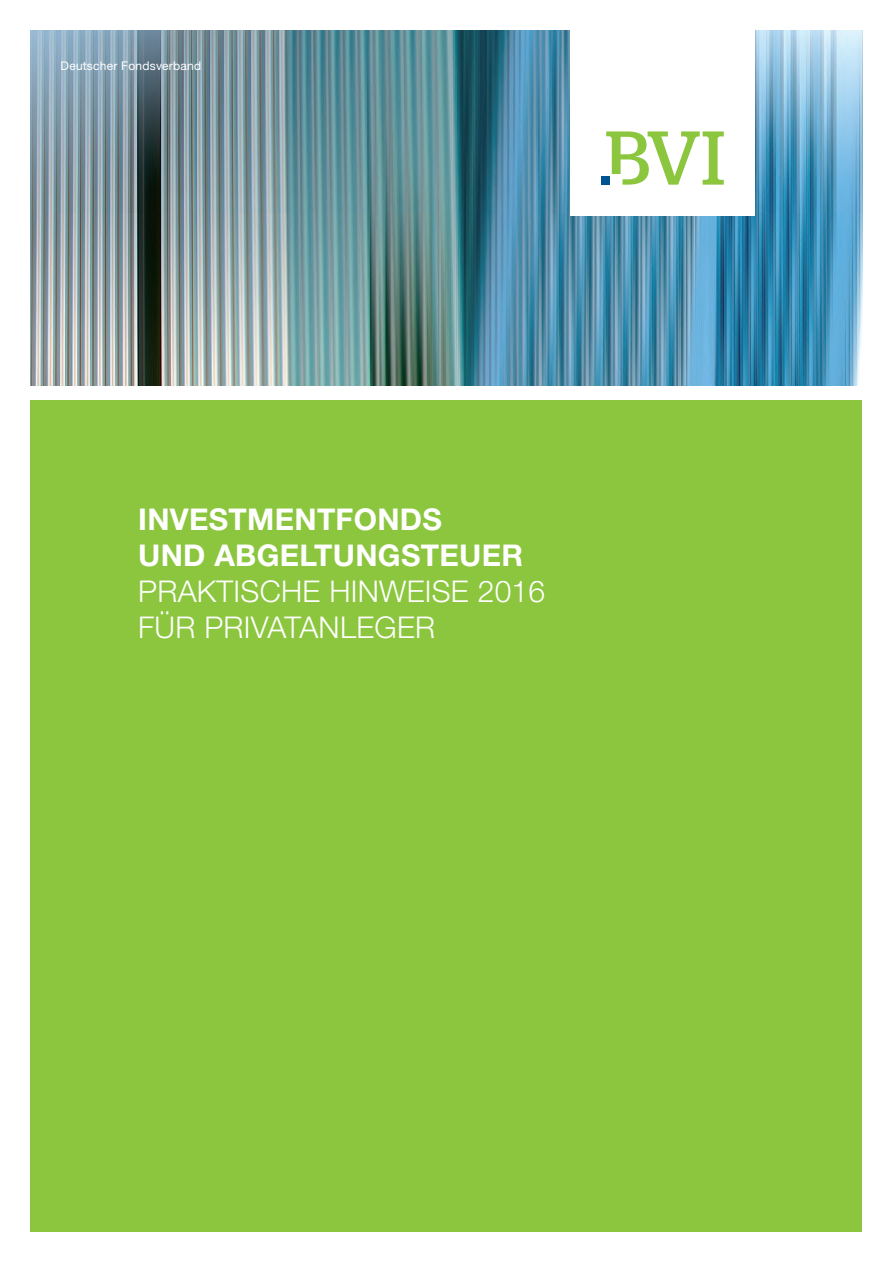
<style>
.page{position:relative;width:893px;height:1263px;background:#fff}
.page>*{position:absolute;margin:0;border:0;box-sizing:border-box;transform-origin:0 0}
.t1{font:300 30px/36px "Helvetica Neue LT Std";letter-spacing:.01em;color:#fff}
.t2{font:700 30px/36px "Helvetica Neue LT Std";letter-spacing:.01em;color:#fff}
.t3{font:12px "Helvetica Neue LT Std";letter-spacing:.02em;color:#fff}
</style>
<div class="page">
<img style="left:31px;top:31px;width:831px;height:354px">
<div style="left:31px;top:400px;width:831px;height:832px;background:#8bc63e"></div>
<div style="left:570px;top:14px;width:184px;height:202px;background:#fff"></div>
<svg style="left:606px;top:131px;width:118px;height:54px"></svg>
<div style="left:601px;top:176px;width:8px;height:9px;background:#005392"></div>
<p class="t3" style="left:61px;top:59px;width:142px">Deutscher Fondsverband</p>
<p class="t2" style="left:138px;top:500px;width:386px">INVESTMENTFONDS<br>UND ABGELTUNGSTEUER</p>
<p class="t1" style="left:138px;top:572px;width:409px">PRAKTISCHE HINWEISE 2016<br>FÜR PRIVATANLEGER</p>
</div>
